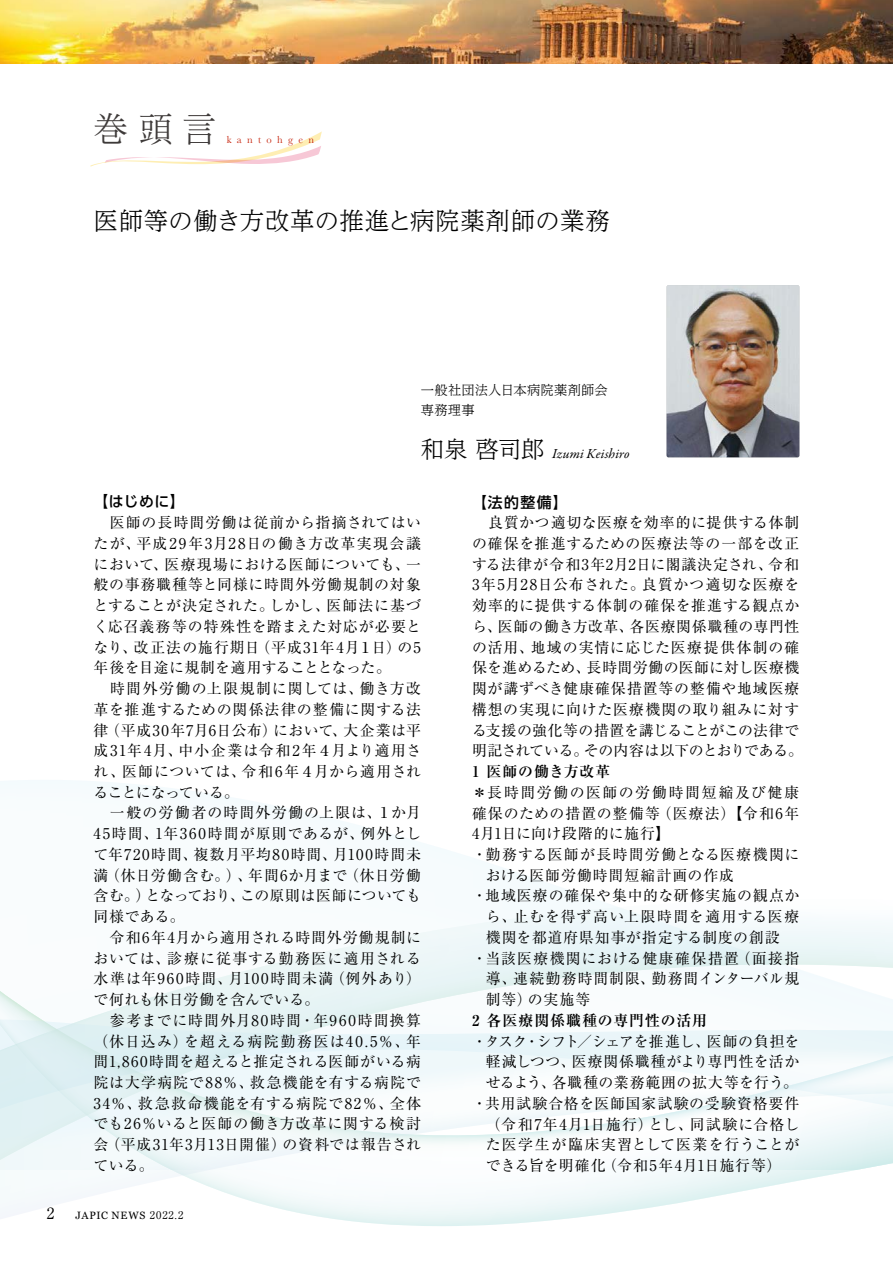
<style>
.page{position:relative;width:893px;height:1263px;background:#fff}
.page>*{position:absolute;margin:0;border:0;box-sizing:border-box;transform-origin:0 0}
.t1{font:300 34.5px "Reim Pro";color:#3e3a39}
.t2{font:300 24.45px "UD Reimin Pro";letter-spacing:.02em;color:#000}
.t3{font:300 23.4px "UD Reimin Pro";letter-spacing:-.015em;color:#000}
.t4{font:15.45px "Ryumin Pro";color:#000}
.t5{font:14.85px/20.7px "Ryumin Pro";letter-spacing:.055em;color:#000}
.t6{font:14.85px/20.7px "Ryumin Pro";letter-spacing:.08em;color:#000}
.t7{font:14.85px/20.7px "Ryumin Pro";letter-spacing:.075em;color:#000;text-align:right}
.t8{font:14.85px "Ryumin Pro";letter-spacing:.015em;color:#000}
.t9{font:14.85px "Ryumin Pro";letter-spacing:.03em;color:#000}
.t10{font:14.85px/20.7px "Ryumin Pro";letter-spacing:.105em;color:#000;text-align:right}
.t11{font:14.85px "Ryumin Pro";letter-spacing:-.015em;color:#000}
.t12{font:700 14.85px "Ryumin Pro";letter-spacing:.06em;color:#000}
.t13{font:14.85px "Ryumin Pro";letter-spacing:.025em;color:#000}
.t14{font:14.85px "Ryumin Pro";letter-spacing:-.005em;color:#000}
.t15{font:14.85px "Ryumin Pro";color:#000}
.t16{font:14.85px "Ryumin Pro";letter-spacing:.085em;color:#000}
.t17{font:14.85px "Ryumin Pro";letter-spacing:.035em;color:#000}
.t18{font:14.85px "Ryumin Pro";letter-spacing:.09em;color:#000}
.t19{font:14.85px "Ryumin Pro";letter-spacing:.01em;color:#000}
.t20{font:500 14.85px "UD Shin Go Pro";letter-spacing:.065em;color:#000}
.t21{font:14.85px/20.7px "Ryumin Pro";letter-spacing:-.025em;color:#000}
.t22{font:14.85px "Ryumin Pro";letter-spacing:.095em;color:#000}
.t23{font:14.85px "Ryumin Pro";letter-spacing:-.035em;color:#000}
.t24{font:14.85px "Ryumin Pro";letter-spacing:.005em;color:#000}
.t25{font:italic 13.8px "Garamond Premr Pro";letter-spacing:.01em;color:#000}
.t26{font:300 13.35px/19.2px "UD Reimin Pro";letter-spacing:.01em;color:#000}
.t27{font:10.65px "Georgia";letter-spacing:.06em;color:#000}
.t28{font:10.65px "Baskerville";letter-spacing:.5em;color:#c92f19}
.s1{font-family:"Ryumin Pro"}
</style>
<div class="page">
<svg style="left:0;top:1170px;width:855px;height:56px"></svg>
<svg style="left:0;top:780px;width:893px;height:390px"></svg>
<svg style="left:90px;top:131px;width:232px;height:36px"></svg>
<img style="left:0;top:0;width:893px;height:64px">
<img style="left:666px;top:285px;width:133px;height:172px">
<h1 class="t1" style="left:94px;top:100px;width:124px">巻頭言</h1>
<p class="t28" style="left:227px;top:133px;width:89px">kantohgen</p>
<h2 class="t2" style="left:94px;top:201px;width:518px">医師等の働き方改革の推進と病院薬剤師の業務</h2>
<p class="t4" style="left:47px;top:1201px;width:9px">2</p>
<p class="t26" style="left:421px;top:380px;width:188px">一般社団法人日本病院薬剤師会専務理事</p>
<p class="t25" style="left:552px;top:445px;width:79px">Izumi Keishiro</p>
<h3 class="t3" style="left:421px;top:430px;width:125px">和泉啓司郎</h3>
<p class="t20" style="left:94px;top:490px;width:93px">【はじめに【</p>
<p class="t7" style="left:94px;top:511px;width:329px">　医師の長時間労働は従前から指摘されてはい平成29年 月3 28日の働き方改革実現会議</p>
<p class="t5" style="left:94px;top:532px;width:49px">たが、</p>
<p class="t17" style="left:165px;top:552px;width:247px">医療現場における医師についても、</p>
<p class="t5" style="left:94px;top:553px;width:76px">において、</p>
<p class="t5" style="left:94px;top:573px;width:329px">般の事務職種等と同様に時間外労働規制の対象</p>
<p class="t5" style="left:326px;top:594px;width:96px">医師法に基づ</p>
<p class="t5" style="left:406px;top:553px;width:16px">一</p>
<p class="t14" style="left:94px;top:594px;width:182px">とすることが決定された。</p>
<p class="t5" style="left:94px;top:615px;width:329px">く応召義務等の特殊性を踏まえた対応が必要と</p>
<p class="t5" style="left:397px;top:636px;width:25px">の5</p>
<p class="t5" style="left:269px;top:594px;width:62px">しかし、</p>
<p class="t5" style="left:255px;top:636px;width:147px">（平成31年 月4 １日）</p>
<p class="t5" style="left:134px;top:636px;width:128px">改正法の施行期日</p>
<p class="t5" style="left:94px;top:636px;width:45px">なり、</p>
<p class="t15" style="left:94px;top:656px;width:299px">年後を目途に規制を適用することとなった。</p>
<p class="t5" style="left:360px;top:677px;width:63px">働き方改</p>
<p class="t6" style="left:94px;top:677px;width:271px">　時間外労働の上限規制に関しては、</p>
<p class="t5" style="left:94px;top:698px;width:329px">革を推進するための関係法律の整備に関する法</p>
<p class="t5" style="left:344px;top:719px;width:79px">大企業は平</p>
<p class="t5" style="left:105px;top:719px;width:173px">（平成30年月7 6日公布）</p>
<p class="t5" style="left:94px;top:719px;width:16px">律</p>
<p class="t5" style="left:273px;top:719px;width:76px">において、</p>
<p class="t5" style="left:94px;top:739px;width:91px">成31年 月4 、</p>
<p class="t5" style="left:179px;top:739px;width:244px">中小企業は令和2年４月より適用さ</p>
<p class="t9" style="left:242px;top:760px;width:181px">令和6年４月から適用され</p>
<p class="t5" style="left:122px;top:760px;width:126px">医師については、</p>
<p class="t21" style="left:94px;top:760px;width:147px">れ、<br>ることになっている。</p>
<p class="t6" style="left:360px;top:801px;width:62px;text-indent:-267px">　一般の労働者の時間外労働の上限は、<br>例外とし</p>
<p class="t5" style="left:377px;top:801px;width:46px">１か月</p>
<p class="t7" style="left:155px;top:822px;width:210px">年1 360時間が原則であるが、</p>
<p class="t5" style="left:94px;top:822px;width:67px">45時間、</p>
<p class="t6" style="left:94px;top:843px;width:106px">て年720時間、</p>
<p class="t5" style="left:333px;top:843px;width:89px">月100時間未</p>
<p class="t7" style="left:194px;top:843px;width:145px">複数月平均80時間、</p>
<p class="t5" style="left:105px;top:864px;width:149px">（休日労働含む。）、</p>
<p class="t9" style="left:248px;top:863px;width:101px">年間6か月まで</p>
<p class="t5" style="left:94px;top:864px;width:16px">満</p>
<p class="t5" style="left:344px;top:864px;width:78px">（休日労働</p>
<p class="t5" style="left:94px;top:884px;width:58px">含む。）</p>
<p class="t5" style="left:94px;top:905px;width:93px">同様である。</p>
<p class="t5" style="left:94px;top:926px;width:329px">　令和 年6 4月から適用される時間外労働規制に</p>
<p class="t6" style="left:167px;top:947px;width:255px">診療に従事する勤務医に適用される</p>
<p class="t8" style="left:240px;top:884px;width:182px">この原則は医師についても</p>
<p class="t5" style="left:146px;top:884px;width:101px">となっており、</p>
<p class="t5" style="left:94px;top:947px;width:78px">おいては、</p>
<p class="t5" style="left:330px;top:967px;width:92px">（例外あり(</p>
<p class="t22" style="left:94px;top:967px;width:140px">水準は年960時間、</p>
<p class="t19" style="left:94px;top:988px;width:227px">で何れも休日労働を含んでいる。</p>
<p class="t6" style="left:94px;top:1009px;width:329px">　参考までに時間外月80時間・年960時間換算</p>
<p class="t5" style="left:406px;top:1029px;width:16px">年</p>
<p class="t5" style="left:228px;top:967px;width:106px">月100時間未満</p>
<p class="t5" style="left:94px;top:1029px;width:96px">（休日込み）</p>
<p class="t5" style="left:94px;top:1050px;width:329px">間1,860時間を超えると推定される医師がいる病</p>
<p class="t5" style="left:250px;top:1071px;width:172px">救急機能を有する病院で</p>
<p class="t18" style="left:184px;top:1029px;width:227px">を超える病院勤務医は40.5％、</p>
<p class="t7" style="left:94px;top:1071px;width:162px">院は大学病院で88％、</p>
<p class="t16" style="left:138px;top:1091px;width:256px">救急救命機能を有する病院で82％、</p>
<p class="t5" style="left:390px;top:1092px;width:33px">全体</p>
<p class="t5" style="left:94px;top:1092px;width:50px">34％、</p>
<p class="t5" style="left:94px;top:1112px;width:329px">でも26％いると医師の働き方改革に関する検討</p>
<p class="t5" style="left:282px;top:1133px;width:140px">の資料では報告され</p>
<p class="t5" style="left:105px;top:1133px;width:182px">（平成31年 月3 13日開催）</p>
<p class="t5" style="left:94px;top:1133px;width:62px">会<br>ている。</p>
<p class="t27" style="left:75px;top:1207px;width:109px">JAPIC NEWS <span class="s1">2022.2</span></p>
<p class="t20" style="left:472px;top:490px;width:97px">【法的整備【</p>
<p class="t5" style="left:472px;top:511px;width:329px;text-align:right">　良質かつ適切な医療を効率的に提供する体制の確保を推進するための医療法等の一部を改正令和</p>
<p class="t5" style="left:642px;top:553px;width:159px;text-indent:-170px">する法律が令和 年3 月2 2日に閣議決定され、<br>良質かつ適切な医療を</p>
<p class="t5" style="left:472px;top:573px;width:174px">3年 月5 28日公布された。</p>
<p class="t5" style="left:472px;top:594px;width:329px">効率的に提供する体制の確保を推進する観点か</p>
<p class="t5" style="left:629px;top:615px;width:171px">各医療関係職種の専門性</p>
<p class="t13" style="left:498px;top:615px;width:137px">医師の働き方改革、</p>
<p class="t5" style="left:472px;top:615px;width:31px">ら、</p>
<p class="t5" style="left:531px;top:636px;width:270px">地域の実情に応じた医療提供体制の確</p>
<p class="t5" style="left:472px;top:636px;width:64px">の活用、</p>
<p class="t14" style="left:472px;top:656px;width:120px">保を進めるため、</p>
<p class="t5" style="left:472px;top:677px;width:329px">関が講ずべき健康確保措置等の整備や地域医療</p>
<p class="t5" style="left:472px;top:698px;width:329px">構想の実現に向けた医療機関の取り組みに対す</p>
<p class="t8" style="left:472px;top:718px;width:329px">る支援の強化等の措置を講じることがこの法律で</p>
<p class="t11" style="left:584px;top:739px;width:221px">その内容は以下のとおりである。</p>
<p class="t13" style="left:587px;top:656px;width:214px">長時間労働の医師に対し医療機</p>
<p class="t23" style="left:472px;top:739px;width:118px">明記されている。</p>
<p class="t12" style="left:487px;top:760px;width:125px">医師の働き方改革</p>
<p class="t12" style="left:472px;top:760px;width:9px">1</p>
<p class="t10" style="left:472px;top:781px;width:329px">＊長時間労働の医師の労働時間短縮及び健康（医療法）【令和6年</p>
<p class="t5" style="left:472px;top:802px;width:190px">確保のための措置の整備等</p>
<p class="t9" style="left:472px;top:822px;width:200px">月4 1日に向け段階的に施行【</p>
<p class="t6" style="left:472px;top:843px;width:329px">・勤務する医師が長時間労働となる医療機関に</p>
<p class="t5" style="left:486px;top:864px;width:250px">おける医師労働時間短縮計画の作成</p>
<p class="t5" style="left:472px;top:884px;width:329px">・地域医療の確保や集中的な研修実施の観点か</p>
<p class="t7" style="left:514px;top:905px;width:287px">止むを得ず高い上限時間を適用する医療</p>
<p class="t5" style="left:486px;top:905px;width:32px">ら、</p>
<p class="t5" style="left:486px;top:926px;width:295px">機関を都道府県知事が指定する制度の創設</p>
<p class="t5" style="left:736px;top:947px;width:65px">（面接指</p>
<p class="t5" style="left:652px;top:947px;width:149px;text-indent:-180px">・当該医療機関における健康確保措置<br>勤務間インターバル規</p>
<p class="t5" style="left:486px;top:967px;width:32px">導、</p>
<p class="t7" style="left:513px;top:967px;width:144px">連続勤務時間制限、</p>
<p class="t5" style="left:486px;top:988px;width:47px">制等）</p>
<p class="t12" style="left:487px;top:1008px;width:222px">各医療関係職種の専門性の活用</p>
<p class="t5" style="left:528px;top:988px;width:64px">の実施等</p>
<p class="t12" style="left:472px;top:1008px;width:9px">2</p>
<p class="t11" style="left:537px;top:1029px;width:175px">シフト／シェアを推進し、</p>
<p class="t5" style="left:472px;top:1030px;width:57px">・タスク</p>
<p class="t5" style="left:524px;top:1030px;width:16px">・</p>
<p class="t5" style="left:707px;top:1030px;width:94px">医師の負担を</p>
<p class="t5" style="left:572px;top:1050px;width:229px">医療関係職種がより専門性を活か</p>
<p class="t5" style="left:552px;top:1050px;width:248px;text-indent:-66px">軽減しつつ、<br>各職種の業務範囲の拡大等を行う。</p>
<p class="t5" style="left:486px;top:1071px;width:72px">せるよう、</p>
<p class="t5" style="left:472px;top:1092px;width:329px">・共用試験合格を医師国家試験の受験資格要件</p>
<p class="t7" style="left:690px;top:1112px;width:111px">同試験に合格し</p>
<p class="t5" style="left:486px;top:1112px;width:168px">（令和 年7 月4 1日施行）</p>
<p class="t6" style="left:486px;top:1133px;width:315px">た医学生が臨床実習として医業を行うことが</p>
<p class="t5" style="left:602px;top:1154px;width:181px">（令和 年5 月4 1日施行等(</p>
<p class="t5" style="left:648px;top:1112px;width:46px">とし、</p>
<p class="t24" style="left:486px;top:1154px;width:121px">できる旨を明確化</p>
</div>
